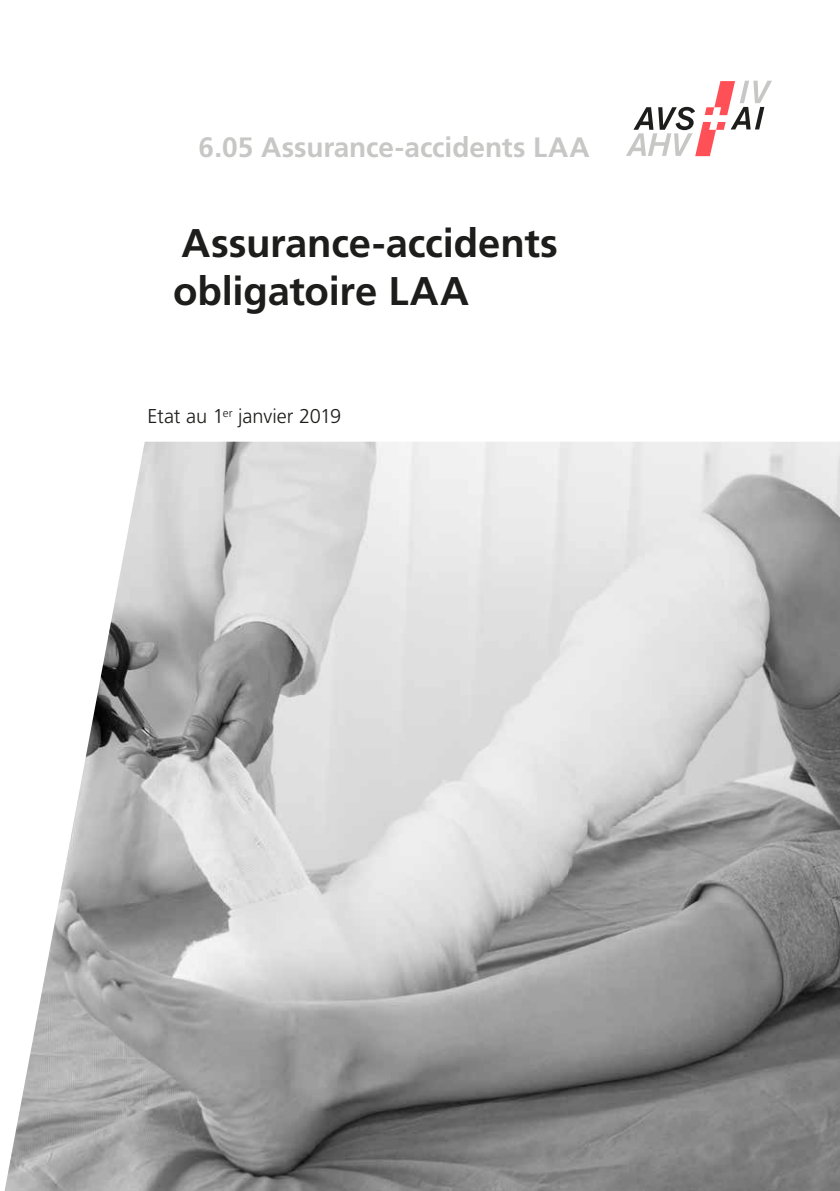
<style>
.page{position:relative;width:840px;height:1191px;background:#fff}
.page>*{position:absolute;margin:0;border:0;box-sizing:border-box;transform-origin:0 0}
.MB_Titel{font:700 40px "Frutiger LT Std";letter-spacing:-.005em;color:#1d1d1b}
.MB_Gruppe_Titelseite{font:700 28px "Frutiger LT Std";color:#c7c7c6}
.Grundtext{font:300 20px "Frutiger LT Std";letter-spacing:-.005em;color:#1d1d1b}
</style>
<div class="page">
<svg style="left:626px;top:81px;width:145px;height:75px"></svg>
<img style="left:4px;top:442px;width:835px;height:749px">
<p class="MB_Gruppe_Titelseite" style="left:198px;top:131px;width:392px">6.05 Assurance-accidents LAA</p>
<p class="MB_Titel" style="left:181px;top:219px;width:377px">Assurance-accidents</p>
<p class="MB_Titel" style="left:173px;top:267px;width:297px">obligatoire LAA</p>
<p class="Grundtext" style="left:147px;top:405px;width:195px">Etat au 1<sup>er</sup> janvier 2019</p>
</div>
